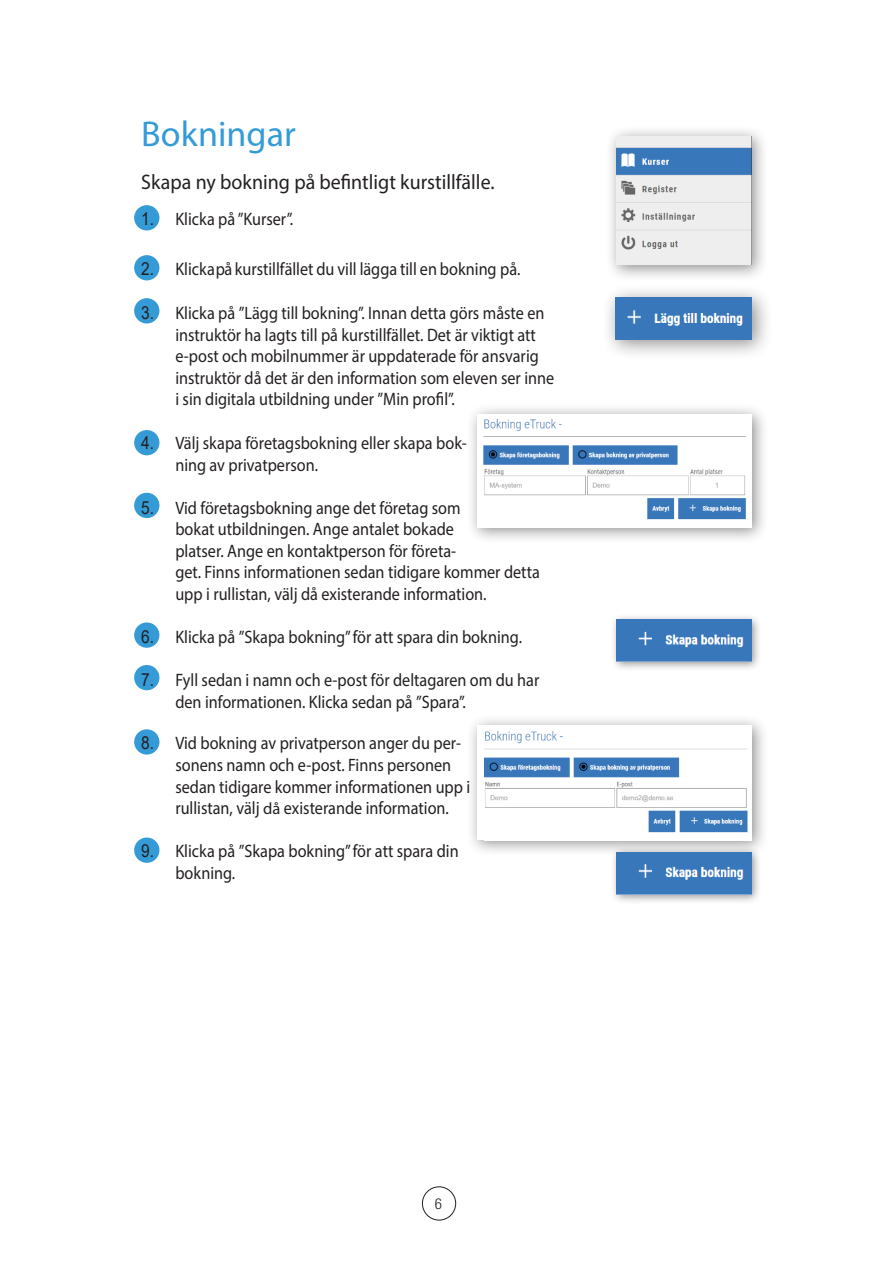
<style>
.page{position:relative;width:893px;height:1263px;background:#fff}
.page>*{position:absolute;margin:0;border:0;box-sizing:border-box;transform-origin:0 0}
.Heading_1{font:36px "Myriad Pro";color:#359bd6}
.Heading_2{font:21px "Myriad Pro";color:#231f20;scale:.95 1}
.t1{font:18px/21.6px "Myriad Pro";color:#231f20;scale:.9 1}
.t2{font:300 condensed 15px "Helvetica Neue LT Std";color:#231f20}
.s1{font-family:"Arial"}
.s2{font-size:16.5px}
</style>
<div class="page">
<div style="left:134px;top:430px;width:25px;height:25px;background:#359bd6;border-radius:50%"></div>
<div style="left:134px;top:493px;width:25px;height:25px;background:#359bd6;border-radius:50%"></div>
<div style="left:134px;top:622px;width:25px;height:26px;background:#359bd6;border-radius:50%"></div>
<div style="left:134px;top:665px;width:25px;height:25px;background:#359bd6;border-radius:50%"></div>
<div style="left:134px;top:729px;width:25px;height:26px;background:#359bd6;border-radius:50%"></div>
<div style="left:134px;top:837px;width:25px;height:26px;background:#359bd6;border-radius:50%"></div>
<div style="left:134px;top:205px;width:25px;height:25px;background:#359bd6;border-radius:50%"></div>
<div style="left:134px;top:255px;width:25px;height:25px;background:#359bd6;border-radius:50%"></div>
<div style="left:134px;top:298px;width:25px;height:25px;background:#359bd6;border-radius:50%"></div>
<div style="left:422px;top:1186px;width:34px;height:34px;border:1px solid #231f20;border-radius:50%"></div>
<div style="left:605px;top:125px;width:164px;height:157px;background:#231f20;opacity:.5"></div>
<img style="left:616px;top:137px;width:136px;height:128px">
<div style="left:602px;top:284px;width:171px;height:76px;background:#231f20;opacity:.5"></div>
<img style="left:615px;top:297px;width:137px;height:42px">
<div style="left:466px;top:403px;width:303px;height:141px;background:#231f20;opacity:.5"></div>
<div style="left:477px;top:414px;width:275px;height:113px;background:#fff"></div>
<img style="left:483px;top:419px;width:263px;height:101px">
<div style="left:610px;top:613px;width:152px;height:59px;background:#231f20;opacity:.5"></div>
<img style="left:617px;top:620px;width:135px;height:41px">
<div style="left:466px;top:714px;width:303px;height:143px;background:#231f20;opacity:.5"></div>
<div style="left:477px;top:725px;width:275px;height:115px;background:#fff"></div>
<img style="left:484px;top:731px;width:264px;height:102px">
<div style="left:610px;top:846px;width:152px;height:58px;background:#231f20;opacity:.5"></div>
<img style="left:617px;top:853px;width:135px;height:41px">
<p class="Heading_1" style="left:141px;top:112px;width:156px">Bokningar</p>
<p class="Heading_2" style="left:141px;top:169px;width:373px">Skapa ny bokning på befintligt kurstillfälle.</p>
<p class="t1" style="left:141px;top:208px;width:170px"><span class="s1">1.</span> Klicka på ”Kurser”.</p>
<p class="t1" style="left:141px;top:258px;width:423px"><span class="s1">2.</span> Klicka på kurstillfället du vill lägga till en bokning på.</p>
<p class="t1" style="left:175px;top:302px;width:422px;text-indent:-34px"><span class="s1">3.</span> Klicka på ”Lägg till bokning”. Innan detta görs måste en instruktör ha lagts till på kurstillfället. Det är viktigt att e-post och mobilnummer är uppdaterade för ansvarig instruktör då det är den information som eleven ser inne i sin digitala utbildning under ”Min profil”.</p>
<p class="t1" style="left:175px;top:432px;width:325px;text-indent:-34px"><span class="s1">4.</span> Välj skapa företagsbokning eller skapa bok&shy;ning av privatperson.</p>
<p class="t1" style="left:175px;top:496px;width:406px;text-indent:-34px"><span class="s1">5.</span> Vid företagsbokning ange det företag som<br>bokat utbildningen. Ange antalet bokade<br>platser. Ange en kontaktperson för företa-<br>get. Finns informationen sedan tidigare kommer detta upp i rullistan, välj då existerande information.</p>
<p class="t1" style="left:141px;top:626px;width:424px"><span class="s1">6.</span> Klicka på ”Skapa bokning” för att spara din bokning.</p>
<p class="t1" style="left:175px;top:669px;width:406px;text-indent:-34px"><span class="s1">7.</span> Fyll sedan i namn och e-post för deltagaren om du har den informationen. Klicka sedan på ”Spara”.</p>
<p class="t1" style="left:175px;top:732px;width:329px;text-indent:-34px"><span class="s1">8.</span> Vid bokning av privatperson anger du per&shy;sonens namn och e-post. Finns personen sedan tidigare kommer informationen upp i rullistan, välj <span class="s2">då</span> existerande information.</p>
<p class="t1" style="left:175px;top:840px;width:316px;text-indent:-34px"><span class="s1">9.</span> Klicka på ”Skapa bokning” för att spara din bokning.</p>
<p class="t2" style="left:435px;top:1195px;width:9px">6</p>
</div>
